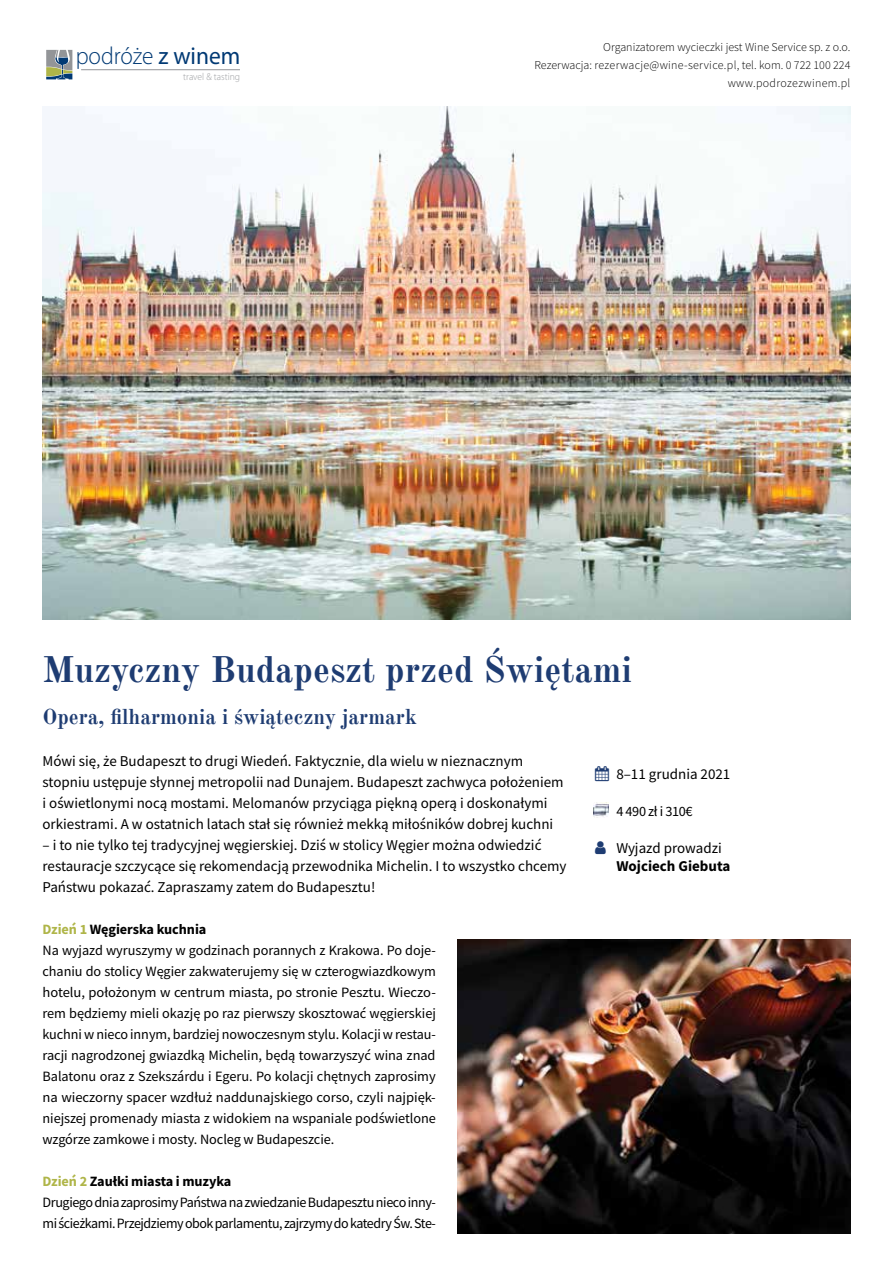
<style>
.page{position:relative;width:893px;height:1263px;background:#fff}
.page>*{position:absolute;margin:0;border:0;box-sizing:border-box;transform-origin:0 0}
.t1{font:700 36px "Old Standard TT";color:#1e3c72}
.t2{font:300 24.6px "Myriad Pro";letter-spacing:-.005em;color:#003974;scale:.95 1}
.t3{font:700 21px "Old Standard TT";color:#1e3c72}
.t4{font:15px/21px "Source Sans Pro";color:#000}
.t5{font:700 15px "Source Sans Pro";color:#000}
.t6{font:14.25px/21px "Source Sans Pro";letter-spacing:-.005em;color:#000}
.t7{font:14.25px/21px "Source Sans Pro";letter-spacing:-.03em;color:#000}
.t8{font:300 12px/18px "Source Sans Pro";color:#000;text-align:right}
.t9{font:300 10.05px "Myriad Pro";color:#9d9fa2;scale:.95 1}
.s1{font-weight:400}
.s2{font-weight:700;color:#afb548}
.s3{font-weight:700}
.s4{color:#1e3c72}
</style>
<div class="page">
<svg style="left:46px;top:50px;width:26px;height:29px"></svg>
<hr style="left:81px;top:69px;width:159px;height:1px;background:#939598">
<img style="left:43px;top:106px;width:807px;height:513px">
<img style="left:457px;top:939px;width:393px;height:294px">
<img style="left:593px;top:802px;width:16px;height:16px">
<h2 class="t2" style="left:76px;top:42px;width:175px">podróże <span class="s1">z winem</span></h2>
<p class="t9" style="left:183px;top:71px;width:61px">travel &amp; tasting</p>
<p class="t8" style="left:534px;top:38px;width:317px">Organizatorem wycieczki jest Wine Service sp. z o.o.<br>Rezerwacja: rezerwacje@wine-service.pl, tel. kom. 0 722 100 224 www.podrozezwinem.pl</p>
<h1 class="t1" style="left:43px;top:648px;width:591px">Muzyczny Budapeszt przed Świętami</h1>
<h3 class="t3" style="left:43px;top:704px;width:376px">Opera, filharmonia i świąteczny jarmark</h3>
<p class="t4" style="left:43px;top:751px;width:523px">Mówi się, że Budapeszt to drugi Wiedeń. Faktycznie, dla wielu w nieznacznym stopniu ustępuje słynnej metropolii nad Dunajem. Budapeszt zachwyca położeniem i oświetlonymi nocą mostami. Melomanów przyciąga piękną operą i doskonałymi orkiestrami. A w ostatnich latach stał się również mekką miłośników dobrej kuchni</p>
<p class="t4" style="left:43px;top:835px;width:526px">– i to nie tylko tej tradycyjnej węgierskiej. Dziś w stolicy Węgier można odwiedzić restauracje szczycące się rekomendacją przewodnika Michelin. I to wszystko chcemy<br>Państwu pokazać. Zapraszamy zatem do Budapesztu!</p>
<p class="t6" style="left:43px;top:919px;width:395px"><span class="s2">Dzień 1</span> <span class="s3">Węgierska kuchnia<br></span>Na wyjazd wyruszymy w godzinach porannych z Krakowa. Po doje&shy;chaniu do stolicy Węgier zakwaterujemy się w czterogwiazdkowym hotelu, położonym w centrum miasta, po stronie Pesztu. Wieczo&shy;rem będziemy mieli okazję po raz pierwszy skosztować węgierskiej kuchni w nieco innym, bardziej nowoczesnym stylu. Kolacji w restau&shy;racji nagrodzonej gwiazdką Michelin, będą towarzyszyć wina znad Balatonu oraz z Szekszárdu i Egeru. Po kolacji chętnych zaprosimy na wieczorny spacer wzdłuż naddunajskiego corso, czyli najpięk&shy;niejszej promenady miasta z widokiem na wspaniale podświetlone wzgórze zamkowe i mosty. Nocleg w Budapeszcie.</p>
<p class="t7" style="left:43px;top:1171px;width:395px"><span class="s2">Dzień 2</span> <span class="s3">Zaułki miasta i muzyka<br></span>Drugiego dnia zaprosimy Państwa na zwiedzanie Budapesztu nieco inny&shy;mi ścieżkami. Przejdziemy obok parlamentu, zajrzymy do katedry Św. Ste-</p>
<p class="t4" style="left:595px;top:763px;width:137px"><span class="s4">▲</span> 8–11 grudnia 2021</p>
<p class="t6" style="left:616px;top:801px;width:78px">4 490 zł i 310€</p>
<p class="t4" style="left:616px;top:838px;width:107px">Wyjazd prowadzi</p>
<p class="t5" style="left:616px;top:856px;width:116px">Wojciech Giebuta</p>
</div>
